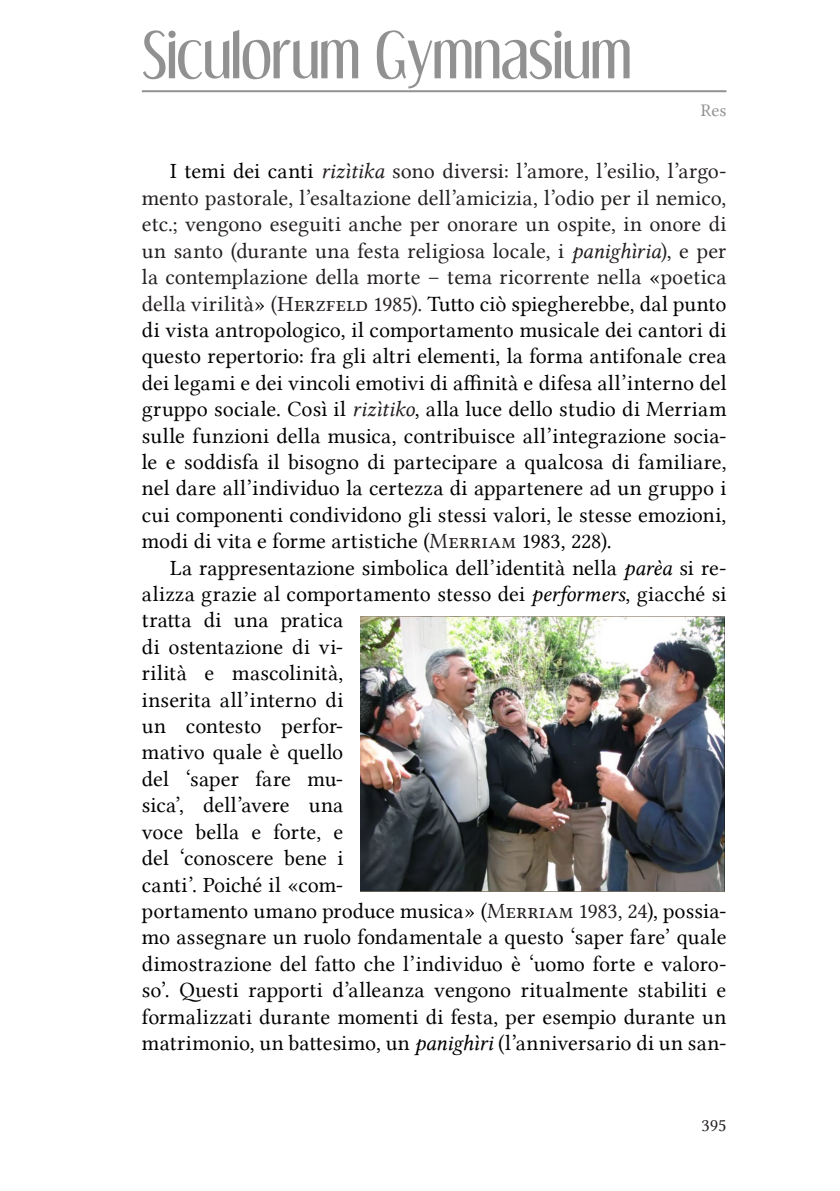
<style>
.page{position:relative;width:840px;height:1191px;background:#fff}
.page>*{position:absolute;margin:0;border:0;box-sizing:border-box;transform-origin:0 0}
.t1{font:56px "Dream Orphans";color:#919191}
.Corpo{font:22px/26.4px "Lin Libertine";letter-spacing:.005em;color:#000;text-align:justify}
.t2{font:18px "Lin Libertine";color:#231f20}
.t3{font:18px "Lin Libertine";color:#919191}
.s1{font-family:"Lin Libertine I";color:#231f20}
.s2{color:#231f20}
.s3{font-family:"Lin Libertine I"}
</style>
<div class="page">
<hr style="left:142px;top:90px;width:584px;height:2px;background:#919191">
<img style="left:360px;top:616px;width:364px;height:275px">
<h1 class="t1" style="left:142px;top:21px;width:491px">Siculorum Gymnasium</h1>
<p class="t3" style="left:700px;top:100px;width:27px">Res</p>
<p class="Corpo" style="left:142px;top:158px;width:586px;text-indent:28px">I temi dei canti <span class="s1">rizìtika</span> <span class="s2">sono diversi: l’amore, l’esilio, l’argo&shy;mento pastorale, l’esaltazione dell’amicizia, l’odio per il nemico, etc.; vengono eseguiti anche per onorare un ospite, in onore di un santo (durante una festa religiosa locale, i</span> <span class="s1">panighìria</span><span class="s2">), e per la contemplazione della morte – tema ricorrente nella</span> «<span class="s2">poetica della virilità</span>» <span class="s2">(Herzfeld 1985).</span> Tutto ciò spiegherebbe, dal punto di vista antropologico, il comportamento musicale dei cantori di questo repertorio: fra gli altri elementi, la forma antifonale crea dei legami e dei vincoli emotivi di affinità e difesa all’interno del gruppo sociale. Così il <span class="s1">rizìtiko</span>, alla luce dello studio di Merriam sulle funzioni della musica, contribuisce all’integrazione socia&shy;le e soddisfa il bisogno di partecipare a qualcosa di familiare, nel dare all’individuo la certezza di appartenere ad un gruppo i cui componenti condividono gli stessi valori, le stesse emozioni, modi di vita e forme artistiche (<span class="s2">Merriam</span> 1983, 228).</p>
<p class="Corpo" style="left:142px;top:554px;width:585px;text-align:left;text-indent:28px">La rappresentazione simbolica dell’identità nella <span class="s3">parèa</span> si re&shy;alizza grazie al comportamento stesso dei <span class="s3">performers</span>, giacché si tratta di una pratica<br>di ostentazione di vi-<br>rilità e mascolinità,<br>inserita all’interno di<br>un contesto perfor-<br>mativo quale è quello<br>del ‘saper fare mu-<br>sica’, dell’avere una<br>voce bella e forte, e<br>del ‘conoscere bene i<br>canti’. Poiché il «com-<br>portamento umano produce musica» (<span class="s2">Merriam 1983, 24</span>), possia&shy;mo assegnare un ruolo fondamentale a questo ‘saper fare’ quale dimostrazione del fatto che l’individuo è ‘uomo forte e valoro&shy;so’. Questi rapporti d’alleanza vengono ritualmente stabiliti e formalizzati durante momenti di festa, per esempio durante un matrimonio, un battesimo, un <span class="s3">panighìri</span> (l’anniversario di un san-</p>
<p class="t2" style="left:701px;top:1115px;width:26px">395</p>
</div>
